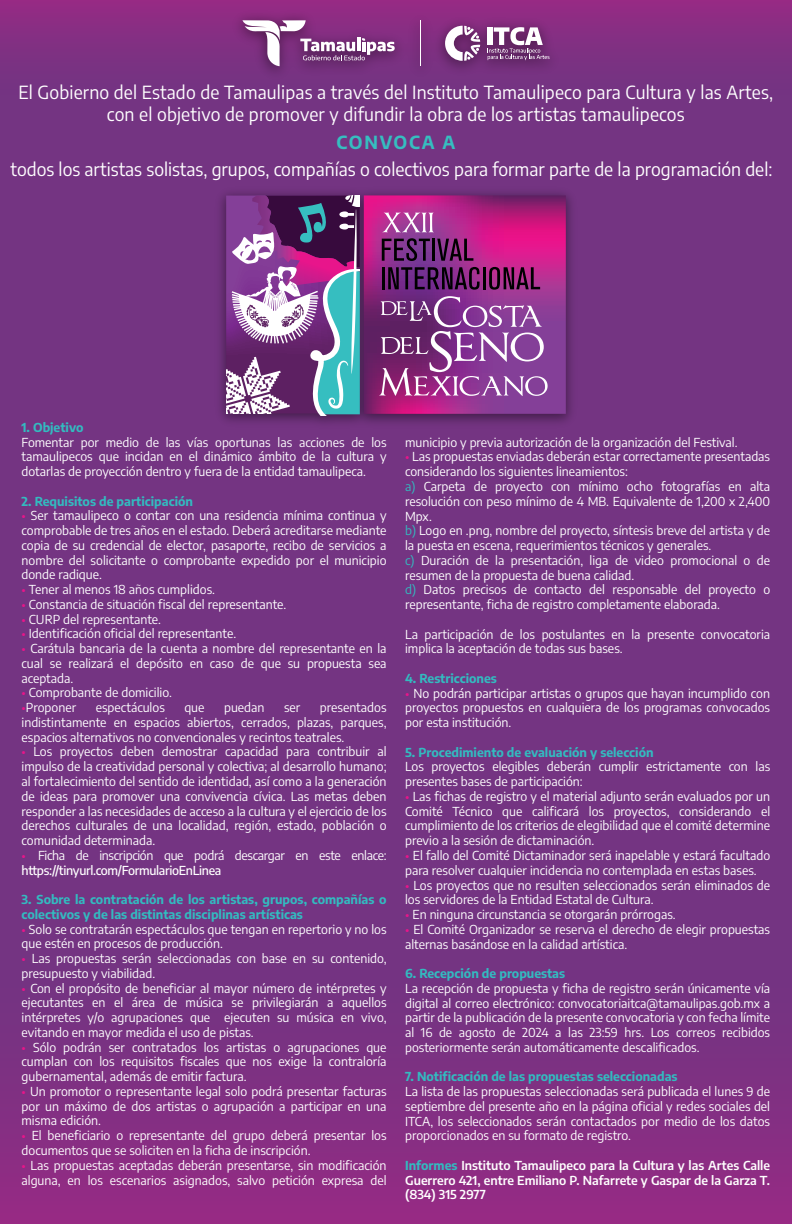
<style>
.page{position:relative;width:792px;height:1224px;background:#743482}
.page>*{position:absolute;margin:0;border:0;box-sizing:border-box;transform-origin:0 0}
.t1{font:18px/21.6px "Encode Sans";letter-spacing:.01em;color:#fff;text-align:center}
.t2{font:700 18px "Encode Sans";letter-spacing:.1em;color:#36bec0}
.t3{font:12.3px/14.8px "Encode Sans";color:#fff;text-align:justify}
.t4{font:700 12.3px/14.8px "Encode Sans";color:#33bbc0}
.t5{font:600 12.3px/14.8px "Encode Sans";color:#fff;text-align:justify}
.t6{font:12.3px/14.8px "Encode Sans";letter-spacing:-.025em;color:#fff}
.s1{color:#e8158a}
.s2{font-weight:500}
.s3{color:#33bbc0}
.s4{font-weight:700;color:#33bbc0}
</style>
<div class="page">
<div style="left:0;top:803px;width:792px;height:421px;background:linear-gradient(to bottom,#6c3682,#8e2c83)"></div>
<div style="left:0;top:0;width:792px;height:157px;background:linear-gradient(to bottom,#8d2d83,#6c3682)"></div>
<img style="left:221px;top:193px;width:350px;height:230px">
<svg style="left:364px;top:195px;width:202px;height:219px;background:#a82687"></svg>
<svg style="left:382px;top:238px;width:48px;height:23px"></svg>
<hr style="left:432px;top:239px;width:3px;height:22px;background:#000001">
<svg style="left:437px;top:239px;width:36px;height:22px"></svg>
<hr style="left:382px;top:267px;width:2px;height:22px;background:#000001">
<svg style="left:388px;top:267px;width:92px;height:23px"></svg>
<hr style="left:483px;top:267px;width:3px;height:22px;background:#000001">
<svg style="left:489px;top:267px;width:51px;height:23px"></svg>
<svg style="left:382px;top:213px;width:52px;height:19px"></svg>
<svg style="left:379px;top:296px;width:169px;height:100px;background:#945399"></svg>
<svg style="left:226px;top:196px;width:133px;height:219px;background:#876c9b"></svg>
<img style="left:225px;top:5px;width:342px;height:81px">
<svg style="left:445px;top:26px;width:35px;height:35px"></svg>
<div style="left:487px;top:27px;width:5px;height:18px;background:#fff"></div>
<svg style="left:488px;top:27px;width:62px;height:33px"></svg>
<svg style="left:242px;top:20px;width:153px;height:46px"></svg>
<hr style="left:420px;top:20px;width:1px;height:46px;background:#fff">
<h1 class="t1" style="left:18px;top:81px;width:756px">El Gobierno del Estado de Tamaulipas a través del Instituto Tamaulipeco para Cultura y las Artes, con el objetivo de promover y difundir la obra de los artistas tamaulipecos</h1>
<h1 class="t2" style="left:337px;top:130px;width:120px">CONVOCA A</h1>
<h1 class="t1" style="left:11px;top:158px;width:763px">todos los artistas solistas, grupos, compañías o colectivos para formar parte de la programación del:</h1>
<p class="t4" style="left:22px;top:419px;width:63px">1. Objetivo</p>
<p class="t3" style="left:22px;top:434px;width:367px">Fomentar por medio de las vías oportunas las acciones de los tamaulipecos que incidan en el dinámico ámbito de la cultura y dotarlas de proyección dentro y fuera de la entidad tamaulipeca.</p>
<p class="t4" style="left:22px;top:493px;width:173px">2. Requisitos de participación</p>
<p class="t3" style="left:22px;top:508px;width:367px"><span class="s1">•</span> Ser tamaulipeco o contar con una residencia mínima continua y comprobable de tres años en el estado. Deberá acreditarse mediante copia de su credencial de elector, pasaporte, recibo de servicios a nombre del solicitante o comprobante expedido por el municipio donde radique.</p>
<p class="t3" style="left:22px;top:582px;width:195px"><span class="s1">•</span> Tener al menos 18 años cumplidos.</p>
<p class="t3" style="left:22px;top:596px;width:266px"><span class="s1">•</span> Constancia de situación fiscal del representante.</p>
<p class="t3" style="left:22px;top:611px;width:141px"><span class="s1">•</span> CURP del representante.</p>
<p class="t3" style="left:22px;top:626px;width:216px"><span class="s1">•</span> Identificación oficial del representante.</p>
<p class="t3" style="left:22px;top:641px;width:367px"><span class="s1">•</span> Carátula bancaria de la cuenta a nombre del representante en la cual se realizará el depósito en caso de que su propuesta sea aceptada.</p>
<p class="t3" style="left:22px;top:685px;width:152px"><span class="s1">•</span> Comprobante de domicilio.</p>
<p class="t3" style="left:22px;top:700px;width:56px"><span class="s1">•</span>Proponer</p>
<p class="t3" style="left:96px;top:700px;width:71px">espectáculos</p>
<p class="t3" style="left:184px;top:700px;width:22px">que</p>
<p class="t3" style="left:224px;top:700px;width:42px">puedan</p>
<p class="t3" style="left:284px;top:700px;width:18px">ser</p>
<p class="t3" style="left:22px;top:700px;width:367px;text-indent:298px">presentados indistintamente en espacios abiertos, cerrados, plazas, parques, espacios alternativos no convencionales y recintos teatrales.</p>
<p class="t3" style="left:22px;top:744px;width:367px"><span class="s1">•</span> Los proyectos deben demostrar capacidad para contribuir al impulso de la creatividad personal y colectiva; al desarrollo humano; al fortalecimiento del sentido de identidad, así como a la generación de ideas para promover una convivencia cívica. Las metas deben responder a las necesidades de acceso a la cultura y el ejercicio de los derechos culturales de una localidad, región, estado, población o comunidad determinada.</p>
<p class="t6" style="left:22px;top:847px;width:367px"><span class="s1">•</span> Ficha de inscripción que podrá descargar en este enlace: <span class="s2">https://tinyurl.com/FormularioEnLinea</span></p>
<p class="t4" style="left:22px;top:892px;width:367px">3. Sobre la contratación de los artistas, grupos, compañías o colectivos y de las distintas disciplinas artísticas</p>
<p class="t3" style="left:22px;top:921px;width:367px"><span class="s1">•</span> Solo se contratarán espectáculos que tengan en repertorio y no los que estén en procesos de producción.</p>
<p class="t3" style="left:22px;top:951px;width:367px"><span class="s1">•</span> Las propuestas serán seleccionadas con base en su contenido, presupuesto y viabilidad.</p>
<p class="t3" style="left:22px;top:980px;width:367px"><span class="s1">•</span> Con el propósito de beneficiar al mayor número de intérpretes y ejecutantes en el área de música se privilegiarán a aquellos intérpretes y/o agrupaciones que ejecuten su música en vivo, evitando en mayor medida el uso de pistas.</p>
<p class="t3" style="left:22px;top:1039px;width:367px"><span class="s1">•</span> Sólo podrán ser contratados los artistas o agrupaciones que cumplan con los requisitos fiscales que nos exige la contraloría gubernamental, además de emitir factura.</p>
<p class="t3" style="left:22px;top:1083px;width:367px"><span class="s1">•</span> Un promotor o representante legal solo podrá presentar facturas por un máximo de dos artistas o agrupación a participar en una misma edición.</p>
<p class="t3" style="left:22px;top:1128px;width:367px"><span class="s1">•</span> El beneficiario o representante del grupo deberá presentar los documentos que se soliciten en la ficha de inscripción.</p>
<p class="t3" style="left:22px;top:1157px;width:367px"><span class="s1">•</span> Las propuestas aceptadas deberán presentarse, sin modificación alguna, en los escenarios asignados, salvo petición expresa del</p>
<p class="t3" style="left:405px;top:434px;width:334px">municipio y previa autorización de la organización del Festival.</p>
<p class="t3" style="left:405px;top:449px;width:367px;text-align:left"><span class="s1">•</span> Las propuestas enviadas deberán estar correctamente presentadas considerando los siguientes lineamientos:<br><span class="s3">a)</span> Carpeta de proyecto con mínimo ocho fotografías en alta resolución con peso mínimo de 4 MB. Equivalente de 1,200 x 2,400<br>Mpx.<br><span class="s3">b)</span> Logo en .png, nombre del proyecto, síntesis breve del artista y de la puesta en escena, requerimientos técnicos y generales.<br><span class="s3">c)</span> Duración de la presentación, liga de video promocional o de resumen de la propuesta de buena calidad.<br><span class="s3">d)</span> Datos precisos de contacto del responsable del proyecto o representante, ficha de registro completamente elaborada.</p>
<p class="t3" style="left:405px;top:626px;width:367px">La participación de los postulantes en la presente convocatoria implica la aceptación de todas sus bases.</p>
<p class="t4" style="left:405px;top:670px;width:93px">4. Restricciones</p>
<p class="t3" style="left:405px;top:685px;width:367px"><span class="s1">•</span> No podrán participar artistas o grupos que hayan incumplido con proyectos propuestos en cualquiera de los programas convocados por esta institución.</p>
<p class="t4" style="left:405px;top:744px;width:250px">5. Procedimiento de evaluación y selección</p>
<p class="t3" style="left:405px;top:759px;width:367px">Los proyectos elegibles deberán cumplir estrictamente con las presentes bases de participación:</p>
<p class="t3" style="left:405px;top:788px;width:367px"><span class="s1">•</span> Las fichas de registro y el material adjunto serán evaluados por un Comité Técnico que calificará los proyectos, considerando el cumplimiento de los criterios de elegibilidad que el comité determine previo a la sesión de dictaminación.</p>
<p class="t3" style="left:405px;top:848px;width:367px"><span class="s1">•</span> El fallo del Comité Dictaminador será inapelable y estará facultado para resolver cualquier incidencia no contemplada en estas bases.</p>
<p class="t3" style="left:405px;top:877px;width:367px"><span class="s1">•</span> Los proyectos que no resulten seleccionados serán eliminados de los servidores de la Entidad Estatal de Cultura.</p>
<p class="t3" style="left:405px;top:907px;width:272px"><span class="s1">•</span> En ninguna circunstancia se otorgarán prórrogas.</p>
<p class="t3" style="left:405px;top:921px;width:367px"><span class="s1">•</span> El Comité Organizador se reserva el derecho de elegir propuestas alternas basándose en la calidad artística.</p>
<p class="t4" style="left:405px;top:966px;width:162px">6. Recepción de propuestas</p>
<p class="t3" style="left:405px;top:980px;width:367px">La recepción de propuesta y ficha de registro serán únicamente vía digital al correo electrónico: convocatoriaitca@tamaulipas.gob.mx a partir de la publicación de la presente convocatoria y con fecha límite al 16 de agosto de 2024 a las 23:59 hrs. Los correos recibidos posteriormente serán automáticamente descalificados.</p>
<p class="t4" style="left:405px;top:1069px;width:274px">7. Notificación de las propuestas seleccionadas</p>
<p class="t3" style="left:405px;top:1084px;width:367px">La lista de las propuestas seleccionadas será publicada el lunes 9 de septiembre del presente año en la página oficial y redes sociales del ITCA, los seleccionados serán contactados por medio de los datos proporcionados en su formato de registro.</p>
<p class="t5" style="left:405px;top:1157px;width:367px"><span class="s4">Informes</span> Instituto Tamaulipeco para la Cultura y las Artes Calle Guerrero 421, entre Emiliano P. Nafarrete y Gaspar de la Garza T. (834) 315 2977</p>
</div>
